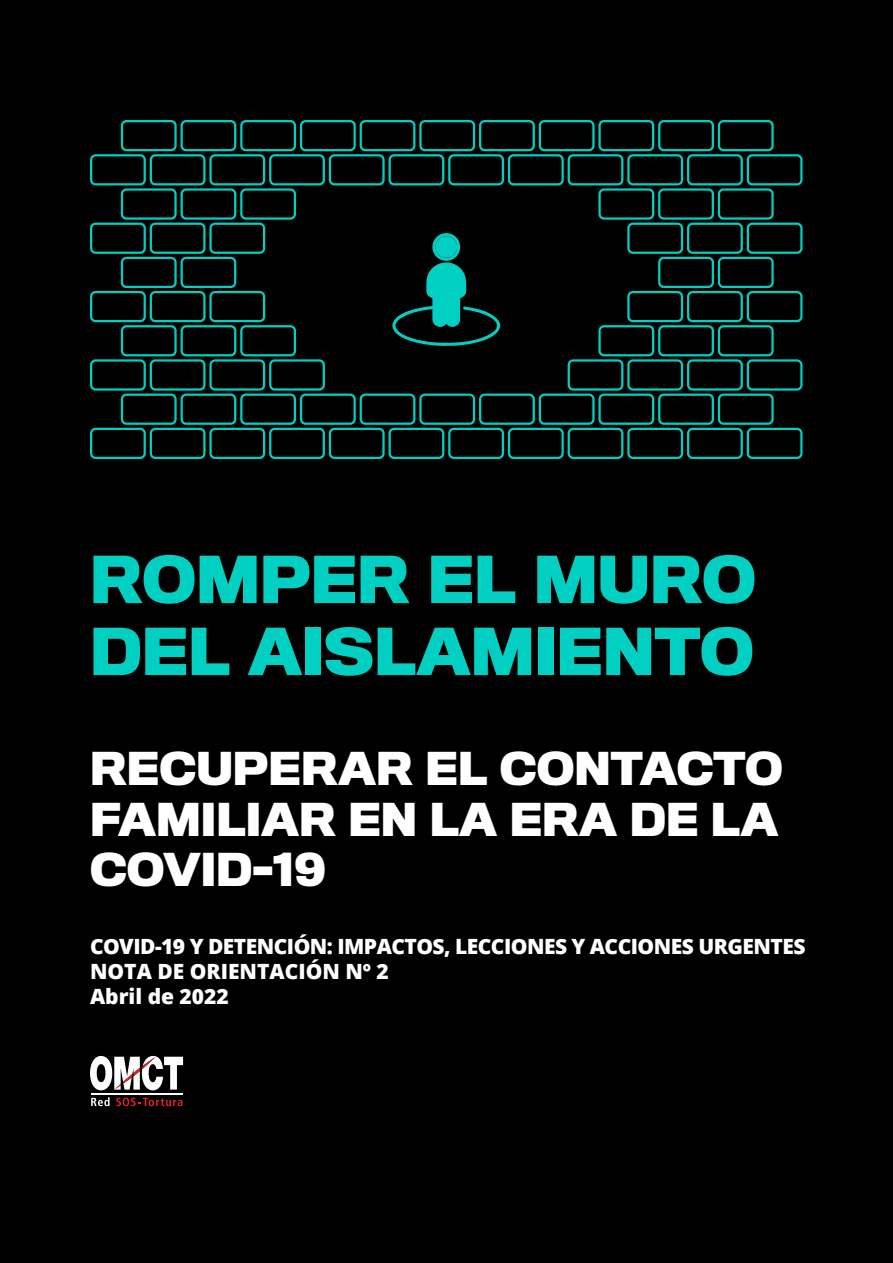
<style>
.page{position:relative;width:893px;height:1263px;background:#000}
.page>*{position:absolute;margin:0;border:0;box-sizing:border-box;transform-origin:0 0}
.t1{font:700 60px/72px "Titling Gothic FB";color:#00cfc2}
.t2{font:700 42px/50.4px "Titling Gothic FB";color:#fff;text-align:justify}
.t3{font:800 21px/25.2px "Open Sans";letter-spacing:-.025em;color:#fff}
</style>
<div class="page">
<svg style="left:90px;top:120px;width:713px;height:339px"></svg>
<svg style="left:391px;top:233px;width:110px;height:113px"></svg>
<div style="left:435px;top:236px;width:22px;height:22px;background:#00cfc2;border-radius:50%"></div>
<hr style="left:91px;top:1093px;width:92px;height:1px;background:#fff">
<svg style="left:90px;top:1056px;width:93px;height:34px"></svg>
<svg style="left:91px;top:1097px;width:19px;height:9px"></svg>
<svg style="left:116px;top:1098px;width:67px;height:8px"></svg>
<h1 class="t1" style="left:90px;top:543px;width:667px">ROMPER EL MURO<br>DEL AISLAMIENTO</h1>
<h2 class="t2" style="left:90px;top:743px;width:694px">RECUPERAR EL CONTACTO FAMILIAR EN LA ERA DE LA COVID-19</h2>
<p class="t3" style="left:90px;top:932px;width:717px">COVID-19 Y DETENCIÓN: IMPACTOS, LECCIONES Y ACCIONES URGENTES<br>NOTA DE ORIENTACIÓN Nº 2<br>Abril de 2022</p>
</div>
